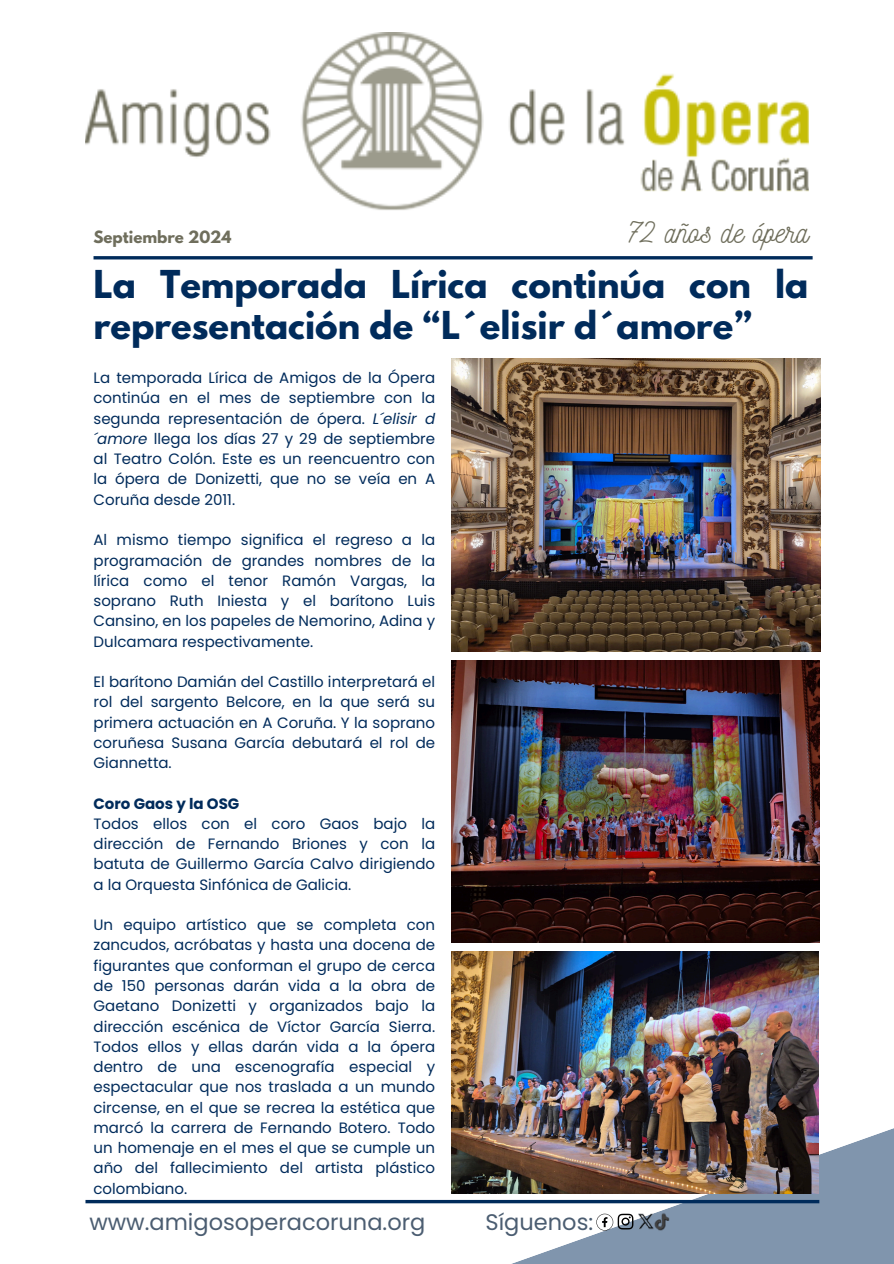
<style>
.page{position:relative;width:894px;height:1264px;background:#fff}
.page>*{position:absolute;margin:0;border:0;box-sizing:border-box;transform-origin:0 0}
.t1{font:700 34.05px/40.5px "League Spartan";color:#002b5b}
.t2{font:30px "Nickainley";color:#6f6e5c}
.t3{font:22.5px "Poppins";color:#4b5d71}
.t4{font:15px/20.2px "Poppins";color:#002b5b;text-align:justify}
.t5{font:700 15px "Poppins";color:#002b5b}
.t6{font:700 15px "League Spartan";color:#6f6e5c}
.s1{font-style:italic}
</style>
<div class="page">
<img style="left:85px;top:32px;width:723px;height:178px">
<svg style="left:428px;top:1013px;width:465px;height:250px"></svg>
<svg style="left:85px;top:1199px;width:734px;height:4px;background:#36587e"></svg>
<hr style="left:93px;top:256px;width:719px;height:3px;background:#002b5b">
<svg style="left:596px;top:1213px;width:37px;height:17px"></svg>
<img style="left:637px;top:1213px;width:13px;height:16px">
<img style="left:650px;top:1210px;width:20px;height:23px">
<img style="left:451px;top:660px;width:368px;height:282px">
<img style="left:451px;top:951px;width:367px;height:242px">
<img style="left:451px;top:358px;width:369px;height:293px">
<p class="t6" style="left:93px;top:229px;width:139px">Septiembre 2024</p>
<p class="t2" style="left:628px;top:213px;width:181px">72 años de ópera</p>
<p class="t1" style="left:93px;top:268px;width:716px">La Temporada Lírica continúa con la representación de “L´elisir d´amore”</p>
<p class="t4" style="left:93px;top:368px;width:343px">La temporada Lírica de Amigos de la Ópera continúa en el mes de septiembre con la segunda representación de ópera. <span class="s1">L´elisir d ´amore</span> llega los días 27 y 29 de septiembre al Teatro Colón. Este es un reencuentro con la ópera de Donizetti, que no se veía en A Coruña desde 2011.</p>
<p class="t4" style="left:93px;top:530px;width:343px">Al mismo tiempo significa el regreso a la programación de grandes nombres de la lírica como el tenor Ramón Vargas, la soprano Ruth Iniesta y el barítono Luis Cansino, en los papeles de Nemorino, Adina y Dulcamara respectivamente.</p>
<p class="t4" style="left:93px;top:671px;width:343px">El barítono Damián del Castillo interpretará el rol del sargento Belcore, en la que será su primera actuación en A Coruña. Y la soprano coruñesa Susana García debutará el rol de Giannetta.</p>
<p class="t5" style="left:93px;top:792px;width:147px">Coro Gaos y la OSG</p>
<p class="t4" style="left:93px;top:813px;width:343px">Todos ellos con el coro Gaos bajo la dirección de Fernando Briones y con la batuta de Guillermo García Calvo dirigiendo a la Orquesta Sinfónica de Galicia.</p>
<p class="t4" style="left:93px;top:914px;width:343px">Un equipo artístico que se completa con zancudos, acróbatas y hasta una docena de figurantes que conforman el grupo de cerca de 150 personas darán vida a la obra de Gaetano Donizetti y organizados bajo la dirección escénica de Víctor García Sierra.<br>Todos ellos y ellas darán vida a la ópera dentro de una escenografía especial y espectacular que nos traslada a un mundo circense, en el que se recrea la estética que marcó la carrera de Fernando Botero. Todo un homenaje en el mes el que se cumple un año del fallecimiento del artista plástico colombiano.</p>
<h2 class="t3" style="left:89px;top:1206px;width:337px">www.amigosoperacoruna.org</h2>
<h2 class="t3" style="left:485px;top:1206px;width:109px">Síguenos:</h2>
</div>
